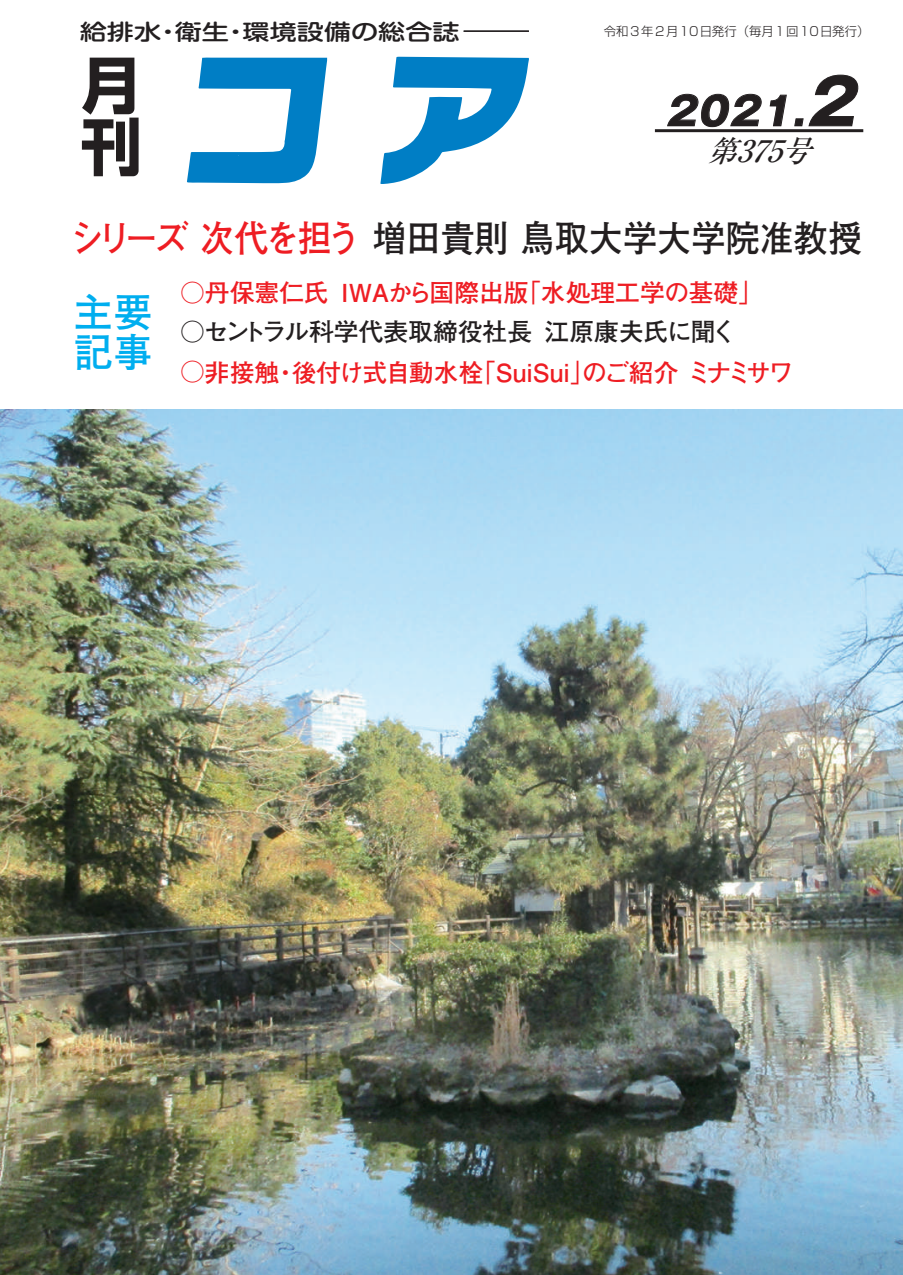
<style>
.page{position:relative;width:903px;height:1275px;background:#fff}
.page>*{position:absolute;margin:0;border:0;box-sizing:border-box;transform-origin:0 0}
.t1{font:700 61.95px/61.9px "Shin Go Pro";color:#231f20}
.t2{font:700 39.73px/39.7px "Futo Go B101 Pro";color:#00aeef}
.t3{font:italic 700 38.85px "Gothic MB101 Pro";color:#231f20}
.t4{font:700 36.75px "Futo Go B101 Pro";color:#231f20;scale:.93 1}
.t5{font:italic 500 29.75px "Ryumin Pro";color:#231f20}
.t6{font:700 24.85px "Futo Go B101 Pro";color:#ee1d23}
.t7{font:700 24.85px "Futo Go B101 Pro";color:#231f20}
.t8{font:500 21.7px "Shin M Go Pro";color:#231f20;scale:1.25 1}
.t9{font:300 12.42px "Shin Go Pro";letter-spacing:.095em;color:#231f20}
.s1{font-size:62.48px}
.s2{color:#ee1d23}
</style>
<div class="page">
<img style="left:0;top:409px;width:903px;height:866px">
<svg style="left:667px;top:94px;width:120px;height:33px"></svg>
<svg style="left:794px;top:75px;width:65px;height:51px"></svg>
<hr style="left:655px;top:129px;width:208px;height:3px;background:#231f20">
<svg style="left:187px;top:57px;width:342px;height:127px"></svg>
<hr style="left:464px;top:30px;width:65px;height:2px;background:#231f20">
<p class="t8" style="left:80px;top:14px;width:305px">給排水・衛生・環境設備の総合誌</p>
<h1 class="t1" style="left:80px;top:47px;width:60px">月刊</h1>
<p class="t9" style="left:604px;top:21px;width:267px">令和3年2月10日発行（毎月1回10日発行）</p>
<h3 class="t3" style="left:666px;top:79px;width:206px">2021.<span class="s1">2</span></h3>
<p class="t5" style="left:706px;top:128px;width:121px">第375号</p>
<h3 class="t4" style="left:71px;top:209px;width:852px"><span class="s2">シリーズ 次代を担う</span>増田貴則 鳥取大学大学院准教授</h3>
<h2 class="t2" style="left:73px;top:287px;width:81px">主要記事</h2>
<p class="t6" style="left:180px;top:272px;width:584px">○丹保憲仁氏ＩＷＡから国際出版「水処理工学の基礎」</p>
<p class="t7" style="left:180px;top:312px;width:558px">○セントラル科学代表取締役社長江原康夫氏に聞く</p>
<p class="t6" style="left:180px;top:353px;width:615px">○非接触・後付け式自動水栓「SuiSui」のご紹介ミナミサワ</p>
</div>
